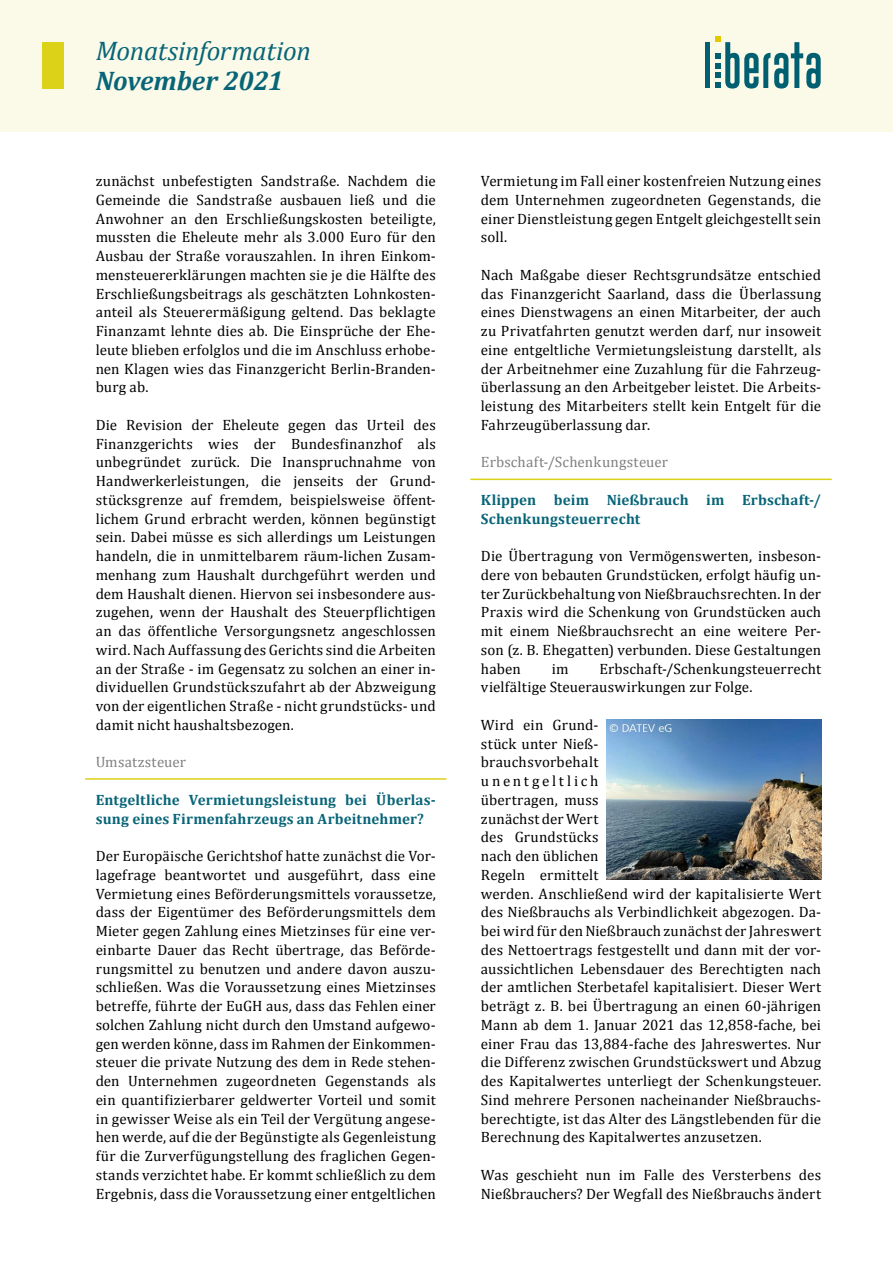
<style>
.page{position:relative;width:893px;height:1263px;background:#fff}
.page>*{position:absolute;margin:0;border:0;box-sizing:border-box;transform-origin:0 0}
.t1{font:italic 27px "Cambria";letter-spacing:-.015em;color:#086578}
.t2{font:italic 700 27px "Cambria";letter-spacing:-.015em;color:#086578}
.t3{font:15px/18.8px "Cambria";letter-spacing:.01em;color:#000;text-align:justify}
.t4{font:700 15px/18.8px "Cambria";letter-spacing:.015em;color:#086578}
.t5{font:15px "Cambria";letter-spacing:.01em;color:#808080}
</style>
<div class="page">
<div style="left:0;top:0;width:893px;height:132px;background:#fbfae8"></div>
<div style="left:43px;top:43px;width:21px;height:46px;background:#dcd217"></div>
<div style="left:705px;top:42px;width:5px;height:46px;background:#005f70"></div>
<svg style="left:715px;top:37px;width:106px;height:52px"></svg>
<hr style="left:85px;top:778px;width:361px;height:2px;background:#dcd217">
<hr style="left:470px;top:479px;width:362px;height:1px;background:#dcd217">
<img style="left:607px;top:719px;width:214px;height:161px">
<h1 class="t1" style="left:96px;top:32px;width:217px">Monatsinformation</h1>
<h1 class="t2" style="left:96px;top:62px;width:189px">November 2021</h1>
<p class="t3" style="left:96px;top:172px;width:342px">zunächst unbefestigten Sandstraße. Nachdem die Gemeinde die Sandstraße ausbauen ließ und die Anwohner an den Erschließungskosten beteiligte, mussten die Eheleute mehr als 3.000 Euro für den Ausbau der Straße vorauszahlen. In ihren Einkom&shy;mensteuererklärungen machten sie je die Hälfte des Erschließungsbeitrags als geschätzten Lohnkosten&shy;anteil als Steuerermäßigung geltend. Das beklagte Finanzamt lehnte dies ab. Die Einsprüche der Ehe&shy;leute blieben erfolglos und die im Anschluss erhobe&shy;nen Klagen wies das Finanzgericht Berlin-Branden&shy;burg ab.</p>
<p class="t3" style="left:96px;top:415px;width:342px">Die Revision der Eheleute gegen das Urteil des Finanzgerichts wies der Bundesfinanzhof als unbegründet zurück. Die Inanspruchnahme von Handwerkerleistungen, die jenseits der Grund&shy;stücksgrenze auf fremdem, beispielsweise öffent&shy;lichem Grund erbracht werden, können begünstigt sein. Dabei müsse es sich allerdings um Leistungen handeln, die in unmittelbarem räum-lichen Zusam&shy;menhang zum Haushalt durchgeführt werden und dem Haushalt dienen. Hiervon sei insbesondere aus&shy;zugehen, wenn der Haushalt des Steuerpflichtigen an das öffentliche Versorgungsnetz angeschlossen wird. Nach Auffassung des Gerichts sind die Arbeiten an der Straße - im Gegensatz zu solchen an einer in&shy;dividuellen Grundstückszufahrt ab der Abzweigung von der eigentlichen Straße - nicht grundstücks- und damit nicht haushaltsbezogen.</p>
<p class="t5" style="left:96px;top:753px;width:92px">Umsatzsteuer</p>
<p class="t4" style="left:96px;top:790px;width:342px">Entgeltliche Vermietungsleistung bei Überlas&shy;sung eines Firmenfahrzeugs an Arbeitnehmer?</p>
<p class="t3" style="left:96px;top:847px;width:342px">Der Europäische Gerichtshof hatte zunächst die Vor&shy;lagefrage beantwortet und ausgeführt, dass eine Vermietung eines Beförderungsmittels voraussetze, dass der Eigentümer des Beförderungsmittels dem Mieter gegen Zahlung eines Mietzinses für eine ver&shy;einbarte Dauer das Recht übertrage, das Beförde&shy;rungsmittel zu benutzen und andere davon auszu&shy;schließen. Was die Voraussetzung eines Mietzinses betreffe, führte der EuGH aus, dass das Fehlen einer solchen Zahlung nicht durch den Umstand aufgewo&shy;gen werden könne, dass im Rahmen der Einkommen&shy;steuer die private Nutzung des dem in Rede stehen&shy;den Unternehmen zugeordneten Gegenstands als ein quantifizierbarer geldwerter Vorteil und somit in gewisser Weise als ein Teil der Vergütung angese&shy;hen werde, auf die der Begünstigte als Gegenleistung für die Zurverfügungstellung des fraglichen Gegen&shy;stands verzichtet habe. Er kommt schließlich zu dem Ergebnis, dass die Voraussetzung einer entgeltlichen</p>
<p class="t3" style="left:481px;top:172px;width:342px">Vermietung im Fall einer kostenfreien Nutzung eines dem Unternehmen zugeordneten Gegenstands, die einer Dienstleistung gegen Entgelt gleichgestellt sein soll.</p>
<p class="t3" style="left:481px;top:265px;width:342px">Nach Maßgabe dieser Rechtsgrundsätze entschied das Finanzgericht Saarland, dass die Überlassung eines Dienstwagens an einen Mitarbeiter, der auch zu Privatfahrten genutzt werden darf, nur insoweit eine entgeltliche Vermietungsleistung darstellt, als der Arbeitnehmer eine Zuzahlung für die Fahrzeug&shy;überlassung an den Arbeitgeber leistet. Die Arbeits&shy;leistung des Mitarbeiters stellt kein Entgelt für die Fahrzeugüberlassung dar.</p>
<p class="t5" style="left:481px;top:453px;width:189px">Erbschaft-/Schenkungsteuer</p>
<p class="t4" style="left:481px;top:490px;width:342px">Klippen beim Nießbrauch im Erbschaft-/<br>Schenkungsteuerrecht</p>
<p class="t3" style="left:481px;top:547px;width:342px">Die Übertragung von Vermögenswerten, insbeson&shy;dere von bebauten Grundstücken, erfolgt häufig un&shy;ter Zurückbehaltung von Nießbrauchsrechten. In der Praxis wird die Schenkung von Grundstücken auch mit einem Nießbrauchsrecht an eine weitere Per&shy;son (z. B. Ehegatten) verbunden. Diese Gestaltungen haben</p>
<p class="t3" style="left:481px;top:659px;width:342px;text-indent:119px">Erbschaft-/Schenkungsteuerrecht vielfältige Steuerauswirkungen zur Folge.</p>
<p class="t3" style="left:481px;top:715px;width:342px;text-align:left">Wird ein Grund-<br>stück unter Nieß-<br>brauchsvorbehalt<br>unentgeltlich<br>übertragen, muss<br>zunächst der Wert<br>des Grundstücks<br>nach den üblichen<br>Regeln ermittelt<br>werden. Anschließend wird der kapitalisierte Wert des Nießbrauchs als Verbindlichkeit abgezogen. Da&shy;bei wird für den Nießbrauch zunächst der Jahreswert des Nettoertrags festgestellt und dann mit der vor&shy;aussichtlichen Lebensdauer des Berechtigten nach der amtlichen Sterbetafel kapitalisiert. Dieser Wert beträgt z. B. bei Übertragung an einen 60-jährigen Mann ab dem 1. Januar 2021 das 12,858-fache, bei einer Frau das 13,884-fache des Jahreswertes. Nur die Differenz zwischen Grundstückswert und Abzug des Kapitalwertes unterliegt der Schenkungsteuer.<br>Sind mehrere Personen nacheinander Nießbrauchs&shy;berechtigte, ist das Alter des Längstlebenden für die Berechnung des Kapitalwertes anzusetzen.</p>
<p class="t3" style="left:481px;top:1165px;width:342px">Was geschieht nun im Falle des Versterbens des<br>Nießbrauchers? Der Wegfall des Nießbrauchs ändert</p>
<p class="t3" style="left:552px;top:659px;width:18px">im</p>
</div>
